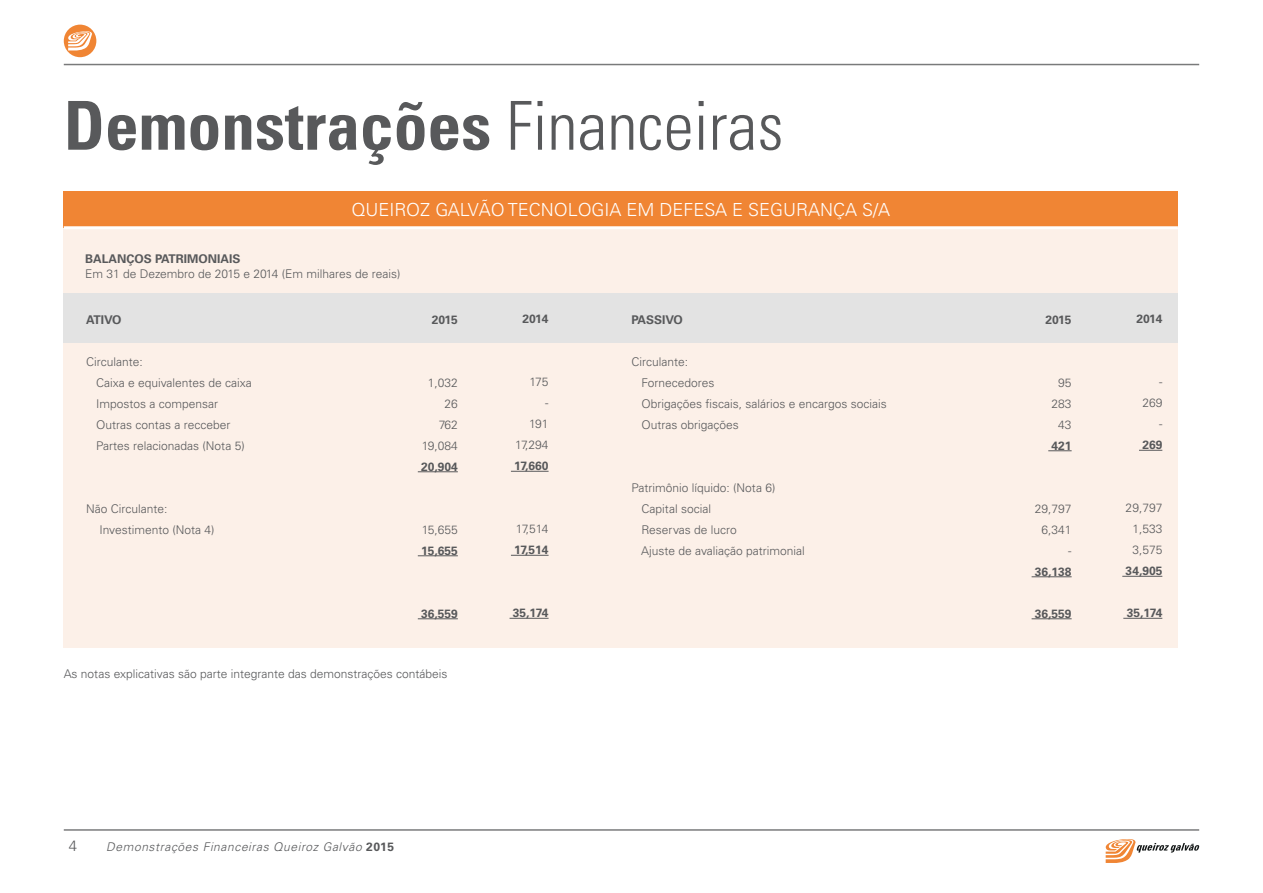
<style>
.page{position:relative;width:1263px;height:893px;background:#fff}
.page>*{position:absolute;margin:0;border:0;box-sizing:border-box;transform-origin:0 0}
.t1{font:700 condensed 67.5px "Univers";color:#58595b}
.t2{font:300 18px "Univers";color:#fff}
.t3{font:300 15px "Univers";color:#58595b}
.t4{font:300 12px/21px "Univers";color:#58595b}
.t5{font:700 12px "Univers";color:#58595b}
.t6{font:italic 300 12px "Univers";letter-spacing:.05em;color:#58595b}
.s1{font-weight:300}
.s2{font-weight:700;font-style:normal}
</style>
<div class="page">
<hr style="left:64px;top:64px;width:1135px;height:1px;background:#58595b">
<svg style="left:1105px;top:839px;width:94px;height:24px"></svg>
<hr style="left:64px;top:829px;width:1135px;height:2px;background:#58595b">
<div style="left:64px;top:25px;width:32px;height:32px;background:#f08534;border-radius:50%"></div>
<svg style="left:68px;top:31px;width:24px;height:20px"></svg>
<div style="left:64px;top:221px;width:1114px;height:427px;background:#fcf0e8"></div>
<div style="left:64px;top:293px;width:1114px;height:50px;background:#e3e3e3"></div>
<div style="left:64px;top:191px;width:1114px;height:37px;background:#f08534"></div>
<hr style="left:64px;top:226px;width:1114px;height:3px;background:#fff">
<hr style="left:418px;top:471px;width:40px;height:1px;background:#58595b">
<hr style="left:418px;top:555px;width:40px;height:1px;background:#58595b">
<hr style="left:418px;top:618px;width:40px;height:1px;background:#58595b">
<hr style="left:511px;top:471px;width:38px;height:1px;background:#58595b">
<hr style="left:511px;top:555px;width:38px;height:1px;background:#58595b">
<hr style="left:509px;top:618px;width:40px;height:1px;background:#58595b">
<svg style="left:1048px;top:450px;width:24px;height:1px"></svg>
<hr style="left:1031px;top:576px;width:41px;height:1px;background:#58595b">
<hr style="left:1031px;top:618px;width:41px;height:1px;background:#58595b">
<svg style="left:1139px;top:450px;width:23px;height:1px"></svg>
<hr style="left:1122px;top:576px;width:40px;height:1px;background:#58595b">
<hr style="left:1123px;top:618px;width:39px;height:1px;background:#58595b">
<h1 class="t1" style="left:64px;top:84px;width:721px">Demonstrações <span class="s1">Financeiras</span></h1>
<h2 class="t2" style="left:352px;top:199px;width:540px">QUEIROZ GALVÃO TECNOLOGIA EM DEFESA E SEGURANÇA S/A</h2>
<p class="t5" style="left:85px;top:252px;width:157px">BALANÇOS PATRIMONIAIS</p>
<p class="t4" style="left:85px;top:263px;width:317px">Em 31 de Dezembro de 2015 e 2014 (Em milhares de reais)</p>
<p class="t5" style="left:86px;top:312px;width:37px">ATIVO</p>
<p class="t4" style="left:96px;top:351px;width:157px;text-indent:-10px">Circulante:<br>Caixa e equivalentes de caixa<br>Impostos a compensar<br>Outras contas a recceber<br>Partes relacionadas (Nota 5)</p>
<p class="t4" style="left:99px;top:498px;width:117px;text-indent:-13px">Não Circulante:<br>Investimento (Nota 4)</p>
<p class="t5" style="left:432px;top:312px;width:28px">2015</p>
<p class="t4" style="left:422px;top:372px;width:38px;text-align:right">1,032<br>26<br>762<br>19,084</p>
<p class="t5" style="left:421px;top:459px;width:38px">20,904</p>
<p class="t4" style="left:422px;top:519px;width:38px">15,655</p>
<p class="t5" style="left:421px;top:543px;width:38px">15,655</p>
<p class="t5" style="left:421px;top:606px;width:38px">36,559</p>
<p class="t4" style="left:64px;top:663px;width:385px">As notas explicativas são parte integrante das demonstrações contábeis</p>
<p class="t5" style="left:522px;top:312px;width:28px">2014</p>
<p class="t4" style="left:515px;top:371px;width:35px;text-align:right">175<br>-<br>191<br>17,294</p>
<p class="t5" style="left:514px;top:459px;width:36px">17,660</p>
<p class="t4" style="left:516px;top:518px;width:34px">17,514</p>
<p class="t5" style="left:514px;top:543px;width:36px">17,514</p>
<p class="t5" style="left:513px;top:606px;width:37px">35,174</p>
<p class="t3" style="left:69px;top:836px;width:10px">4</p>
<p class="t6" style="left:106px;top:839px;width:289px">Demonstrações Financeiras Queiroz Galvão <span class="s2">2015</span></p>
<p class="t5" style="left:631px;top:312px;width:53px">PASSIVO</p>
<p class="t4" style="left:641px;top:351px;width:247px;text-indent:-10px">Circulante:<br>Fornecedores<br>Obrigações fiscais, salários e encargos sociais<br>Outras obrigações</p>
<p class="t4" style="left:641px;top:477px;width:165px;text-indent:-10px">Patrimônio líquido: (Nota 6)<br>Capital social<br>Reservas de lucro<br>Ajuste de avaliação patrimonial</p>
<p class="t5" style="left:1045px;top:312px;width:28px">2015</p>
<p class="t4" style="left:1051px;top:372px;width:22px;text-align:center">95<br>283<br>43</p>
<p class="t5" style="left:1051px;top:438px;width:22px">421</p>
<p class="t4" style="left:1035px;top:498px;width:38px;text-align:right">29,797<br>6,341<br>-</p>
<p class="t5" style="left:1035px;top:564px;width:38px">36,138</p>
<p class="t5" style="left:1035px;top:606px;width:38px">36,559</p>
<p class="t5" style="left:1136px;top:312px;width:28px">2014</p>
<p class="t4" style="left:1142px;top:371px;width:22px;text-align:right">-<br>269 -</p>
<p class="t5" style="left:1142px;top:438px;width:22px">269</p>
<p class="t4" style="left:1126px;top:497px;width:38px;text-align:center">29,797<br>1,533<br>3,575</p>
<p class="t5" style="left:1126px;top:564px;width:38px">34,905</p>
<p class="t5" style="left:1127px;top:606px;width:37px">35,174</p>
</div>
